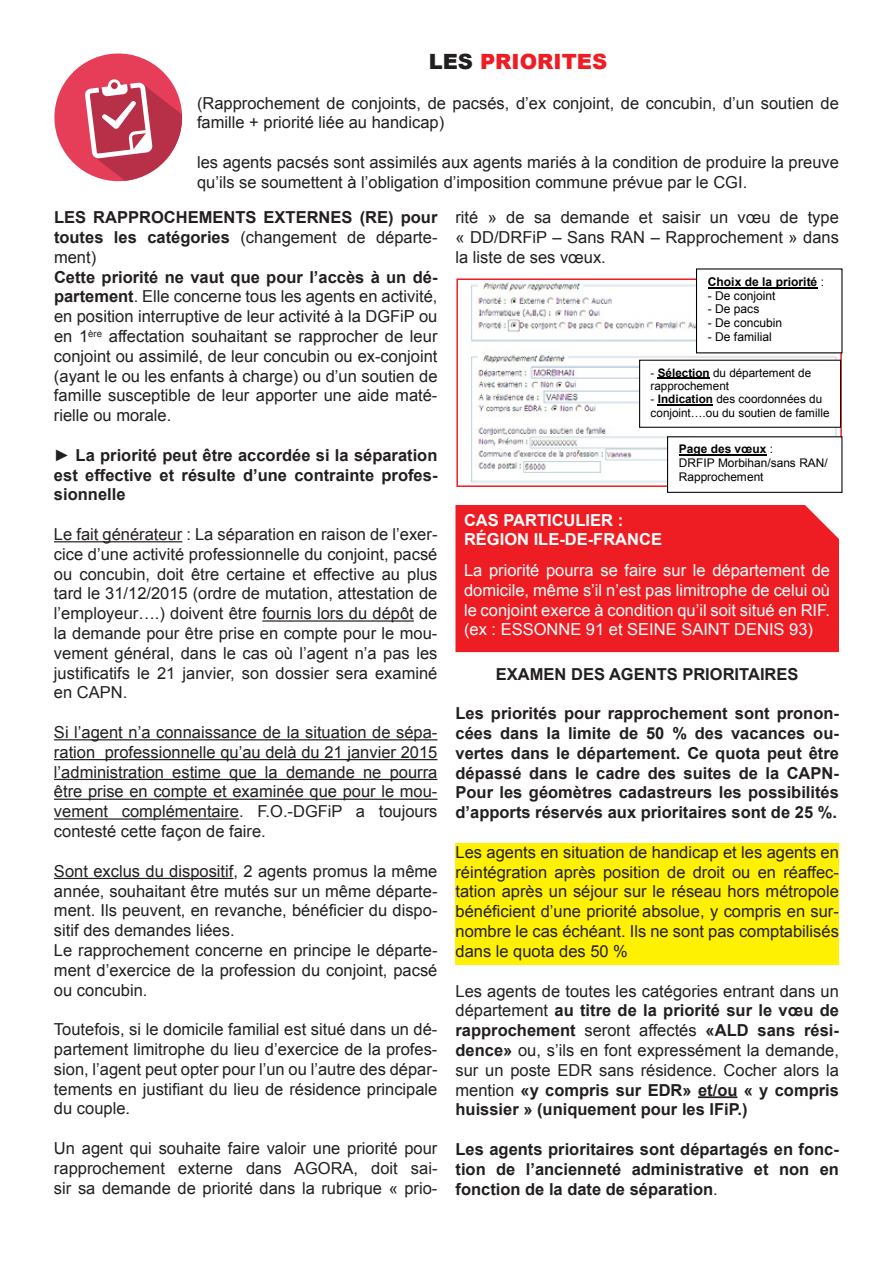
<style>
.page{position:relative;width:893px;height:1263px;background:#fff}
.page>*{position:absolute;margin:0;border:0;box-sizing:border-box;transform-origin:0 0}
.t1{font:900 21px "Arial";color:#ee1d23}
.t2{font:16.5px/19.8px "Arial";color:#231f20;text-align:justify}
.t3{font:700 16.5px/19.8px "Arial";color:#231f20;text-align:justify}
.t4{font:16.5px/19.8px "Arial";color:#fff;text-align:justify}
.t5{font:700 16.5px/19.8px "Arial";color:#fff}
.t6{font:12px "Arial";letter-spacing:-.005em;color:#000}
.t7{font:700 12px "Arial";color:#000}
.t8{font:11.85px/13.6px "Arial";letter-spacing:-.005em;color:#000}
.t9{font:11.7px/13.5px "Arial";letter-spacing:-.005em;color:#000}
.s1{color:#231f20}
.s2{font-weight:400}
.s3{font-weight:700}
</style>
<div class="page">
<div style="left:455px;top:843px;width:384px;height:121px;background:#fff101"></div>
<img style="left:471px;top:281px;width:368px;height:202px">
<div style="left:456px;top:278px;width:386px;height:209px;border:2px solid #ee1d23"></div>
<hr style="left:54px;top:541px;width:128px;height:1px;background:#231f20">
<hr style="left:262px;top:620px;width:152px;height:2px;background:#231f20">
<hr style="left:54px;top:739px;width:383px;height:1px;background:#231f20">
<hr style="left:54px;top:759px;width:383px;height:1px;background:#231f20">
<hr style="left:54px;top:779px;width:383px;height:1px;background:#231f20">
<hr style="left:54px;top:799px;width:383px;height:1px;background:#231f20">
<hr style="left:54px;top:818px;width:185px;height:2px;background:#231f20">
<hr style="left:54px;top:878px;width:179px;height:1px;background:#231f20">
<hr style="left:698px;top:1096px;width:39px;height:2px;background:#231f20">
<div style="left:455px;top:505px;width:384px;height:147px;background:#ee1d23"></div>
<div style="left:696px;top:269px;width:146px;height:84px;background:#fff"></div>
<hr style="left:708px;top:287px;width:109px;height:1px;background:#000">
<div style="left:640px;top:360px;width:200px;height:67px;background:#fff"></div>
<div style="left:639px;top:360px;width:202px;height:68px;border:1px solid #000"></div>
<hr style="left:658px;top:378px;width:52px;height:1px;background:#000">
<hr style="left:658px;top:405px;width:55px;height:1px;background:#000">
<div style="left:668px;top:437px;width:174px;height:55px;background:#fff"></div>
<div style="left:667px;top:436px;width:175px;height:57px;border:1px solid #000"></div>
<hr style="left:679px;top:455px;width:87px;height:1px;background:#000">
<svg style="left:54px;top:53px;width:129px;height:129px"></svg>
<p class="t1" style="left:429px;top:46px;width:180px"><span class="s1">LES</span> PRIORITES</p>
<p class="t2" style="left:197px;top:93px;width:643px">(Rapprochement de conjoints, de pacsés, d’ex conjoint, de concubin, d’un soutien de famille + priorité liée au handicap)</p>
<p class="t2" style="left:197px;top:153px;width:643px">les agents pacsés sont assimilés aux agents mariés à la condition de produire la preuve qu’ils se soumettent à l’obligation d’imposition commune prévue par le CGI.</p>
<p class="t3" style="left:54px;top:208px;width:385px">LES RAPPROCHEMENTS EXTERNES (RE) pour toutes les catégories <span class="s2">(changement de départe&shy;ment)</span></p>
<p class="t2" style="left:54px;top:267px;width:385px"><span class="s3">Cette priorité ne vaut que pour l’accès à un dé&shy;partement</span>. Elle concerne tous les agents en activité, en position interruptive de leur activité à la DGFiP ou en 1<sup>ère</sup> affectation souhaitant se rapprocher de leur conjoint ou assimilé, de leur concubin ou ex-conjoint (ayant le ou les enfants à charge) ou d’un soutien de famille susceptible de leur apporter une aide maté&shy;rielle ou morale.</p>
<p class="t3" style="left:54px;top:446px;width:385px">► La priorité peut être accordée si la séparation est effective et résulte d’une contrainte profes&shy;sionnelle</p>
<p class="t2" style="left:54px;top:524px;width:385px">Le fait générateur : La séparation en raison de l’exer&shy;cice d’une activité professionnelle du conjoint, pacsé ou concubin, doit être certaine et effective au plus tard le 31/12/2015 (ordre de mutation, attestation de l’employeur….) doivent être fournis lors du dépôt de la demande pour être prise en compte pour le mou&shy;vement général, dans le cas où l’agent n’a pas les justificatifs le 21 janvier, son dossier sera examiné en CAPN.</p>
<p class="t2" style="left:54px;top:722px;width:385px">Si l’agent n’a connaissance de la situation de sépa&shy;ration professionnelle qu’au delà du 21 janvier 2015 l’administration estime que la demande ne pourra être prise en compte et examinée que pour le mou&shy;vement complémentaire. F.O.-DGFiP a toujours contesté cette façon de faire.</p>
<p class="t2" style="left:54px;top:861px;width:385px;text-align:left">Sont exclus du dispositif, 2 agents promus la même année, souhaitant être mutés sur un même départe&shy;ment. Ils peuvent, en revanche, bénéficier du dispo&shy;sitif des demandes liées.<br>Le rapprochement concerne en principe le départe&shy;ment d’exercice de la profession du conjoint, pacsé ou concubin.</p>
<p class="t2" style="left:54px;top:1019px;width:385px">Toutefois, si le domicile familial est situé dans un dé&shy;partement limitrophe du lieu d’exercice de la profes&shy;sion, l’agent peut opter pour l’un ou l’autre des dépar&shy;tements en justifiant du lieu de résidence principale du couple.</p>
<p class="t2" style="left:54px;top:1138px;width:385px">Un agent qui souhaite faire valoir une priorité pour rapprochement externe dans AGORA, doit sai&shy;sir sa demande de priorité dans la rubrique « prio-</p>
<p class="t2" style="left:455px;top:208px;width:385px">rité » de sa demande et saisir un vœu de type « DD/DRFiP – Sans RAN – Rapprochement » dans la liste de ses vœux.</p>
<p class="t7" style="left:708px;top:273px;width:118px">Choix de la priorité <span class="s2">:</span></p>
<p class="t6" style="left:708px;top:288px;width:69px">- De conjoint</p>
<p class="t6" style="left:708px;top:301px;width:53px">- De pacs</p>
<p class="t6" style="left:708px;top:315px;width:76px">- De concubin</p>
<p class="t6" style="left:708px;top:329px;width:65px">- De familial</p>
<p class="t9" style="left:651px;top:366px;width:162px">- <span class="s3">Sélection</span> du département de rapprochement</p>
<p class="t9" style="left:651px;top:392px;width:180px">- <span class="s3">Indication</span> des coordonnées du conjoint….ou du soutien de famille</p>
<p class="t8" style="left:679px;top:442px;width:150px"><span class="s3">Page des vœux</span> :<br>DRFIP Morbihan/sans RAN/<br>Rapprochement</p>
<p class="t5" style="left:464px;top:510px;width:199px">CAS PARTICULIER :<br>RÉGION ILE-DE-FRANCE</p>
<p class="t4" style="left:464px;top:560px;width:368px">La priorité pourra se faire sur le département de domicile, même s’il n’est pas limitrophe de celui où le conjoint exerce à condition qu’il soit situé en RIF. (ex : ESSONNE 91 et SEINE SAINT DENIS 93)</p>
<p class="t3" style="left:496px;top:664px;width:304px">EXAMEN DES AGENTS PRIORITAIRES</p>
<p class="t3" style="left:455px;top:704px;width:385px">Les priorités pour rapprochement sont pronon&shy;cées dans la limite de 50 % des vacances ou&shy;vertes dans le département. Ce quota peut être dépassé dans le cadre des suites de la CAPN-Pour les géomètres cadastreurs les possibilités d’apports réservés aux prioritaires sont de 25 %.</p>
<p class="t2" style="left:455px;top:842px;width:385px">Les agents en situation de handicap et les agents en réintégration après position de droit ou en réaffec&shy;tation après un séjour sur le réseau hors métropole bénéficient d’une priorité absolue, y compris en sur&shy;nombre le cas échéant. Ils ne sont pas comptabilisés dans le quota des 50 %</p>
<p class="t2" style="left:455px;top:981px;width:385px">Les agents de toutes les catégories entrant dans un département <span class="s3">au titre de la priorité sur le vœu de rapprochement</span> seront affectés <span class="s3">«ALD sans rési&shy;dence»</span> ou, s’ils en font expressément la demande, sur un poste EDR sans résidence. Cocher alors la mention <span class="s3">«y compris sur EDR» et/ou « y compris huissier » (uniquement pour les IFiP.)</span></p>
<p class="t3" style="left:455px;top:1140px;width:385px">Les agents prioritaires sont départagés en fonc&shy;tion de l’ancienneté administrative et non en fonction de la date de séparation<span class="s2">.</span></p>
</div>
